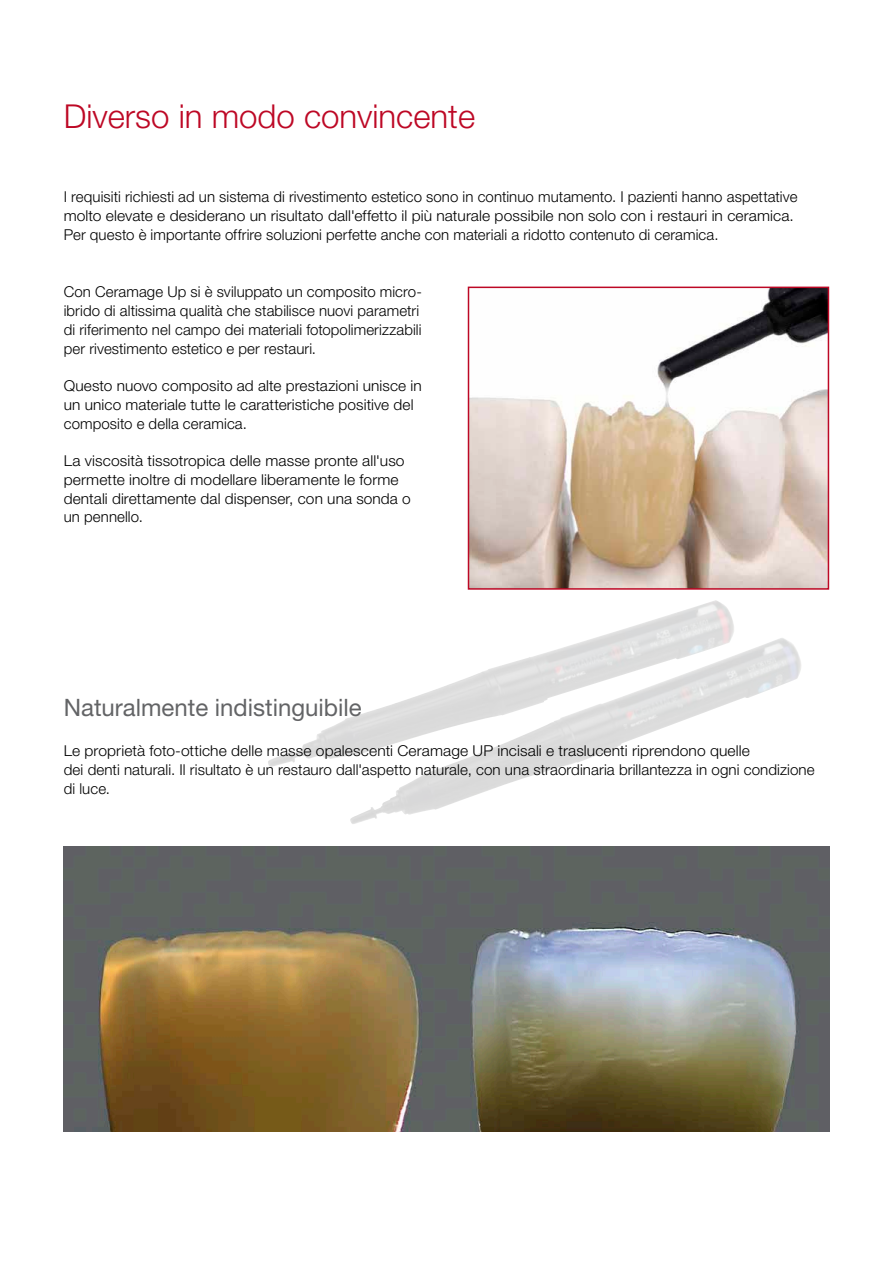
<style>
.page{position:relative;width:893px;height:1263px;background:#fff}
.page>*{position:absolute;margin:0;border:0;box-sizing:border-box;transform-origin:0 0}
.t1{font:300 33px "Helvetica Neue LT Pro";color:#bd0825}
.t2{font:24px "Helvetica Neue LT Pro";color:#636466}
.t3{font:300 15px/18.8px "Helvetica Neue LT Pro";letter-spacing:.005em;color:#000}
.t4{font:300 15px/18.8px "Helvetica Neue LT Pro";letter-spacing:.005em;color:#000;scale:1.04 1}
</style>
<div class="page">
<img style="left:268px;top:600px;width:466px;height:167px">
<img style="left:350px;top:638px;width:451px;height:186px">
<img style="left:64px;top:846px;width:765px;height:286px">
<img style="left:471px;top:290px;width:355px;height:297px">
<div style="left:468px;top:287px;width:361px;height:303px;border:2px solid #bd0825"></div>
<h1 class="t1" style="left:64px;top:96px;width:413px">Diverso in modo convincente</h1>
<p class="t3" style="left:64px;top:187px;width:735px">I requisiti richiesti ad un sistema di rivestimento estetico sono in continuo mutamento. I pazienti hanno aspettative molto elevate e desiderano un risultato dall'effetto il più naturale possibile non solo con i restauri in ceramica.<br>Per questo è importante offrire soluzioni perfette anche con materiali a ridotto contenuto di ceramica.</p>
<p class="t3" style="left:64px;top:282px;width:360px">Con Ceramage Up si è sviluppato un composito micro&shy;ibrido di altissima qualità che stabilisce nuovi parametri di riferimento nel campo dei materiali fotopolimerizzabili per rivestimento estetico e per restauri.</p>
<p class="t3" style="left:64px;top:376px;width:359px">Questo nuovo composito ad alte prestazioni unisce in un unico materiale tutte le caratteristiche positive del composito e della ceramica.</p>
<p class="t4" style="left:64px;top:451px;width:335px">La viscosità tissotropica delle masse pronte all'uso permette inoltre di modellare liberamente le forme dentali direttamente dal dispenser, con una sonda o un pennello.</p>
<h2 class="t2" style="left:64px;top:693px;width:299px">Naturalmente indistinguibile</h2>
<p class="t4" style="left:64px;top:741px;width:724px">Le proprietà foto-ottiche delle masse opalescenti Ceramage UP incisali e traslucenti riprendono quelle<br>dei denti naturali. Il risultato è un restauro dall'aspetto naturale, con una straordinaria brillantezza in ogni condizione di luce.</p>
</div>
